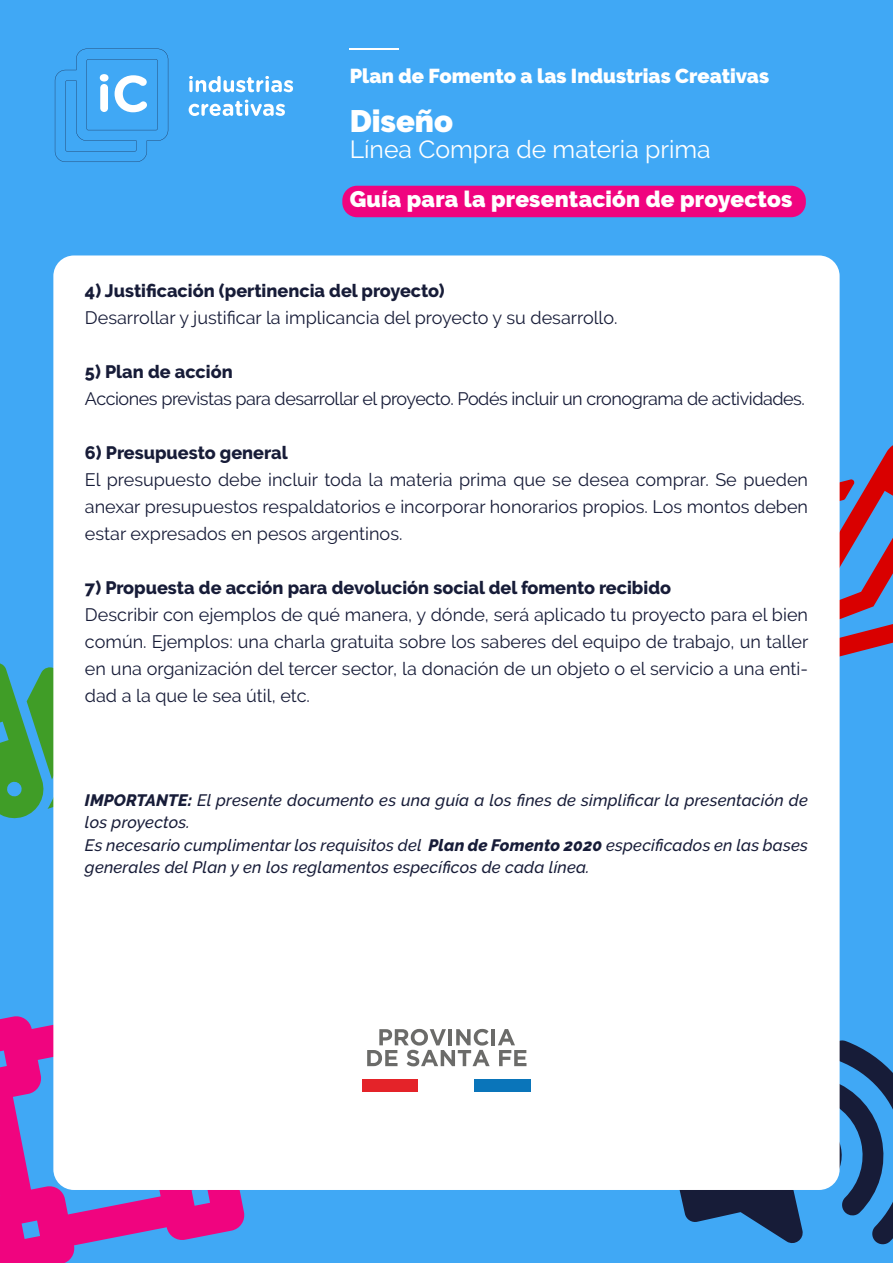
<style>
.page{position:relative;width:893px;height:1263px;background:#40a8f5}
.page>*{position:absolute;margin:0;border:0;box-sizing:border-box;transform-origin:0 0}
.t1{font:900 30.9px "Raleway";color:#fff}
.t2{font:24.75px "Raleway";color:#fff}
.t3{font:900 22.5px "Raleway";letter-spacing:.01em;color:#fff}
.t4{font:900 20.1px "Raleway";color:#fff}
.t5{font:18px/27px "Raleway";color:#171c38;text-align:justify}
.t6{font:800 18px "Raleway";color:#171c38}
.t7{font:18px "Raleway";letter-spacing:-.025em;color:#171c38}
.t8{font:italic 500 16.5px/22.5px "Raleway";letter-spacing:.01em;color:#171c38}
.s1{font-weight:800}
</style>
<div class="page">
<svg style="left:840px;top:445px;width:53px;height:212px"></svg>
<svg style="left:0;top:663px;width:53px;height:156px"></svg>
<svg style="left:0;top:1016px;width:245px;height:247px;fill:#f0047f"></svg>
<svg style="left:679px;top:1040px;width:214px;height:205px"></svg>
<div style="left:342px;top:186px;width:464px;height:31px;background:#f0047f;border-radius:15px"></div>
<div style="left:53px;top:255px;width:787px;height:935px;background:#fff;border-radius:21px"></div>
<div style="left:362px;top:1080px;width:56px;height:12px;background:#e42329"></div>
<div style="left:475px;top:1080px;width:56px;height:12px;background:#0a75ba"></div>
<hr style="left:492px;top:1029px;width:3px;height:16px;background:#6b6b69">
<svg style="left:367px;top:1029px;width:123px;height:37px"></svg>
<svg style="left:498px;top:1029px;width:28px;height:37px"></svg>
<svg style="left:189px;top:76px;width:104px;height:16px"></svg>
<svg style="left:189px;top:100px;width:96px;height:16px"></svg>
<svg style="left:55px;top:49px;width:113px;height:113px"></svg>
<hr style="left:350px;top:49px;width:49px;height:1px;background:#fff">
<p class="t4" style="left:350px;top:64px;width:421px">Plan de Fomento a las Industrias Creativas</p>
<h1 class="t1" style="left:350px;top:104px;width:105px">Diseño</h1>
<h2 class="t2" style="left:350px;top:135px;width:362px">Línea Compra de materia prima</h2>
<p class="t3" style="left:350px;top:186px;width:444px">Guía para la presentación de proyectos</p>
<p class="t6" style="left:85px;top:281px;width:361px">4) Justificación (pertinencia del proyecto)</p>
<p class="t5" style="left:85px;top:304px;width:534px">Desarrollar y justificar la implicancia del proyecto y su desarrollo.</p>
<p class="t6" style="left:85px;top:362px;width:149px">5) Plan de acción</p>
<p class="t7" style="left:85px;top:388px;width:721px">Acciones previstas para desarrollar el proyecto. Podés incluir un cronograma de actividades.</p>
<p class="t6" style="left:85px;top:443px;width:204px">6) Presupuesto general</p>
<p class="t5" style="left:85px;top:466px;width:725px">El presupuesto debe incluir toda la materia prima que se desea comprar. Se pueden anexar presupuestos respaldatorios e incorporar honorarios propios. Los montos deben estar expresados en pesos argentinos.</p>
<p class="t6" style="left:85px;top:578px;width:588px">7) Propuesta de acción para devolución social del fomento recibido</p>
<p class="t5" style="left:85px;top:601px;width:725px">Describir con ejemplos de qué manera, y dónde, será aplicado tu proyecto para el bien común. Ejemplos: una charla gratuita sobre los saberes del equipo de trabajo, un taller en una organización del tercer sector, la donación de un objeto o el servicio a una enti&shy;dad a la que le sea útil, etc.</p>
<p class="t8" style="left:85px;top:789px;width:725px"><span class="s1">IMPORTANTE:</span> El presente documento es una guía a los fines de simplificar la presentación de los proyectos.<br>Es necesario cumplimentar los requisitos del <span class="s1">Plan de Fomento 2020</span> especificados en las bases generales del Plan y en los reglamentos específicos de cada línea.</p>
</div>
